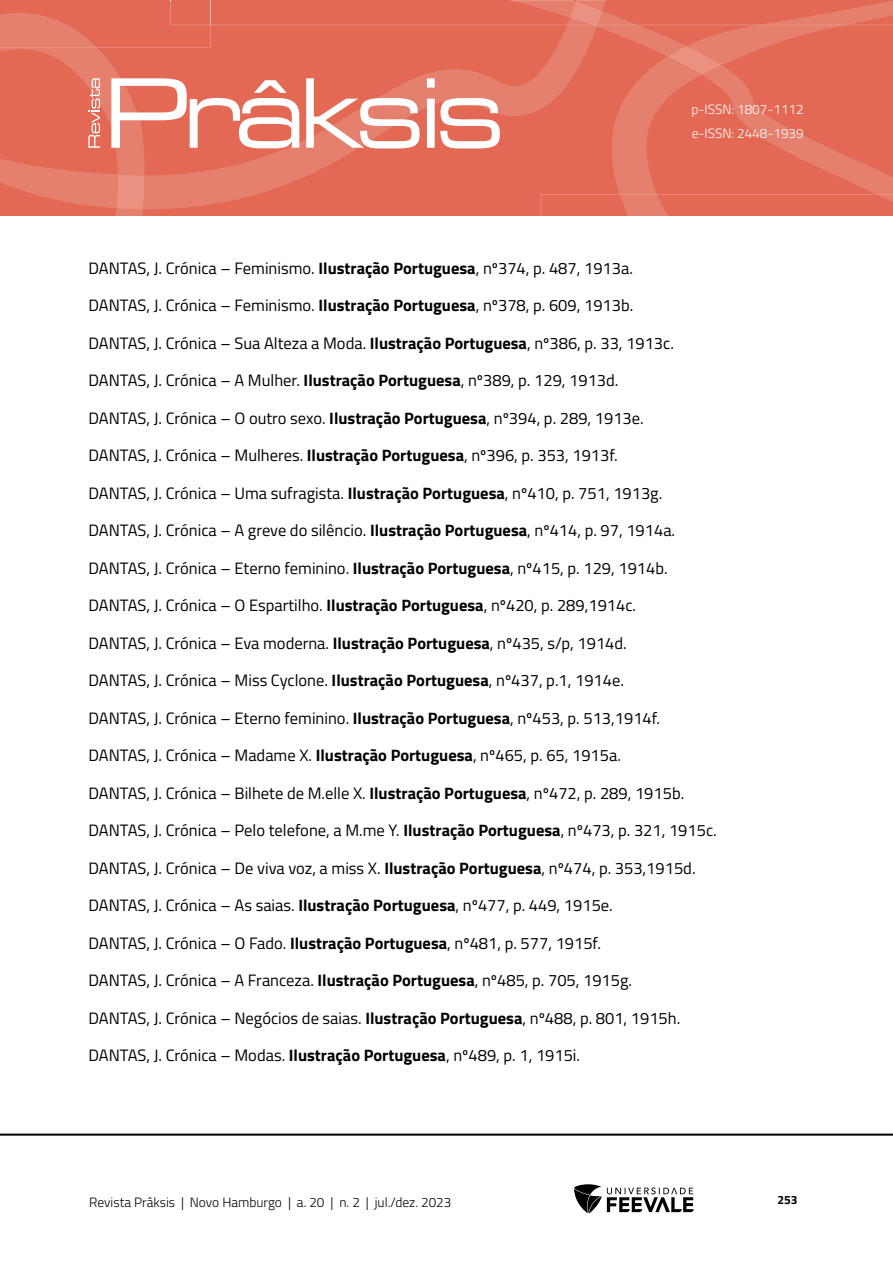
<style>
.page{position:relative;width:893px;height:1263px;background:#fff}
.page>*{position:absolute;margin:0;border:0;box-sizing:border-box;transform-origin:0 0}
.Referências{font:16.5px "Titillium Web";color:#000}
.t1{font:300 13.5px "Titillium Web";color:#000}
.t2{font:300 13.5px/24px "Titillium Web";color:#fff}
.t3{font:700 12px "Titillium Web";color:#000}
.s1{font-weight:700}
</style>
<div class="page">
<hr style="left:0;top:1133px;width:893px;height:3px;background:#000">
<svg style="left:574px;top:1184px;width:120px;height:29px"></svg>
<svg style="left:0;top:0;width:893px;height:216px;background:#e57562"></svg>
<p class="t2" style="left:691px;top:97px;width:114px">p-ISSN: 1807-1112 e-ISSN: 2448-1939</p>
<p class="Referências" style="left:88px;top:256px;width:546px">DANTAS, J. Crónica – Feminismo. <span class="s1">Ilustração Portuguesa</span>, nº374, p. 487, 1913a.</p>
<p class="Referências" style="left:88px;top:293px;width:546px">DANTAS, J. Crónica – Feminismo. <span class="s1">Ilustração Portuguesa</span>, nº378, p. 609, 1913b.</p>
<p class="Referências" style="left:88px;top:331px;width:587px">DANTAS, J. Crónica – Sua Alteza a Moda. <span class="s1">Ilustração Portuguesa</span>, nº386, p. 33, 1913c.</p>
<p class="Referências" style="left:88px;top:368px;width:531px">DANTAS, J. Crónica – A Mulher. <span class="s1">Ilustração Portuguesa</span>, nº389, p. 129, 1913d.</p>
<p class="Referências" style="left:88px;top:406px;width:557px">DANTAS, J. Crónica – O outro sexo. <span class="s1">Ilustração Portuguesa</span>, nº394, p. 289, 1913e.</p>
<p class="Referências" style="left:88px;top:443px;width:531px">DANTAS, J. Crónica – Mulheres. <span class="s1">Ilustração Portuguesa</span>, nº396, p. 353, 1913f.</p>
<p class="Referências" style="left:88px;top:481px;width:575px">DANTAS, J. Crónica – Uma sufragista. <span class="s1">Ilustração Portuguesa</span>, nº410, p. 751, 1913g.</p>
<p class="Referências" style="left:88px;top:518px;width:588px">DANTAS, J. Crónica – A greve do silêncio. <span class="s1">Ilustração Portuguesa</span>, nº414, p. 97, 1914a.</p>
<p class="Referências" style="left:88px;top:556px;width:581px">DANTAS, J. Crónica – Eterno feminino. <span class="s1">Ilustração Portuguesa</span>, nº415, p. 129, 1914b.</p>
<p class="Referências" style="left:88px;top:593px;width:549px">DANTAS, J. Crónica – O Espartilho. <span class="s1">Ilustração Portuguesa</span>, nº420, p. 289,1914c.</p>
<p class="Referências" style="left:88px;top:631px;width:540px">DANTAS, J. Crónica – Eva moderna. <span class="s1">Ilustração Portuguesa</span>, nº435, s/p, 1914d.</p>
<p class="Referências" style="left:88px;top:668px;width:537px">DANTAS, J. Crónica – Miss Cyclone. <span class="s1">Ilustração Portuguesa</span>, nº437, p.1, 1914e.</p>
<p class="Referências" style="left:88px;top:706px;width:573px">DANTAS, J. Crónica – Eterno feminino. <span class="s1">Ilustração Portuguesa</span>, nº453, p. 513,1914f.</p>
<p class="Referências" style="left:88px;top:743px;width:534px">DANTAS, J. Crónica – Madame X. <span class="s1">Ilustração Portuguesa</span>, nº465, p. 65, 1915a.</p>
<p class="Referências" style="left:88px;top:781px;width:597px">DANTAS, J. Crónica – Bilhete de M.elle X. <span class="s1">Ilustração Portuguesa</span>, nº472, p. 289, 1915b.</p>
<p class="Referências" style="left:88px;top:818px;width:630px">DANTAS, J. Crónica – Pelo telefone, a M.me Y. <span class="s1">Ilustração Portuguesa</span>, nº473, p. 321, 1915c.</p>
<p class="Referências" style="left:88px;top:856px;width:609px">DANTAS, J. Crónica – De viva voz, a miss X. <span class="s1">Ilustração Portuguesa</span>, nº474, p. 353,1915d.</p>
<p class="Referências" style="left:88px;top:893px;width:526px">DANTAS, J. Crónica – As saias. <span class="s1">Ilustração Portuguesa</span>, nº477, p. 449, 1915e.</p>
<p class="Referências" style="left:88px;top:931px;width:514px">DANTAS, J. Crónica – O Fado. <span class="s1">Ilustração Portuguesa</span>, nº481, p. 577, 1915f.</p>
<p class="Referências" style="left:88px;top:968px;width:545px">DANTAS, J. Crónica – A Franceza. <span class="s1">Ilustração Portuguesa</span>, nº485, p. 705, 1915g.</p>
<p class="Referências" style="left:88px;top:1006px;width:593px">DANTAS, J. Crónica – Negócios de saias. <span class="s1">Ilustração Portuguesa</span>, nº488, p. 801, 1915h.</p>
<p class="Referências" style="left:88px;top:1043px;width:493px">DANTAS, J. Crónica – Modas. <span class="s1">Ilustração Portuguesa</span>, nº489, p. 1, 1915i.</p>
<p class="t1" style="left:89px;top:1192px;width:364px">Revista Prâksis | Novo Hamburgo | a. 20 | n. 2 | jul./dez. 2023</p>
<p class="t3" style="left:777px;top:1190px;width:22px">253</p>
</div>
